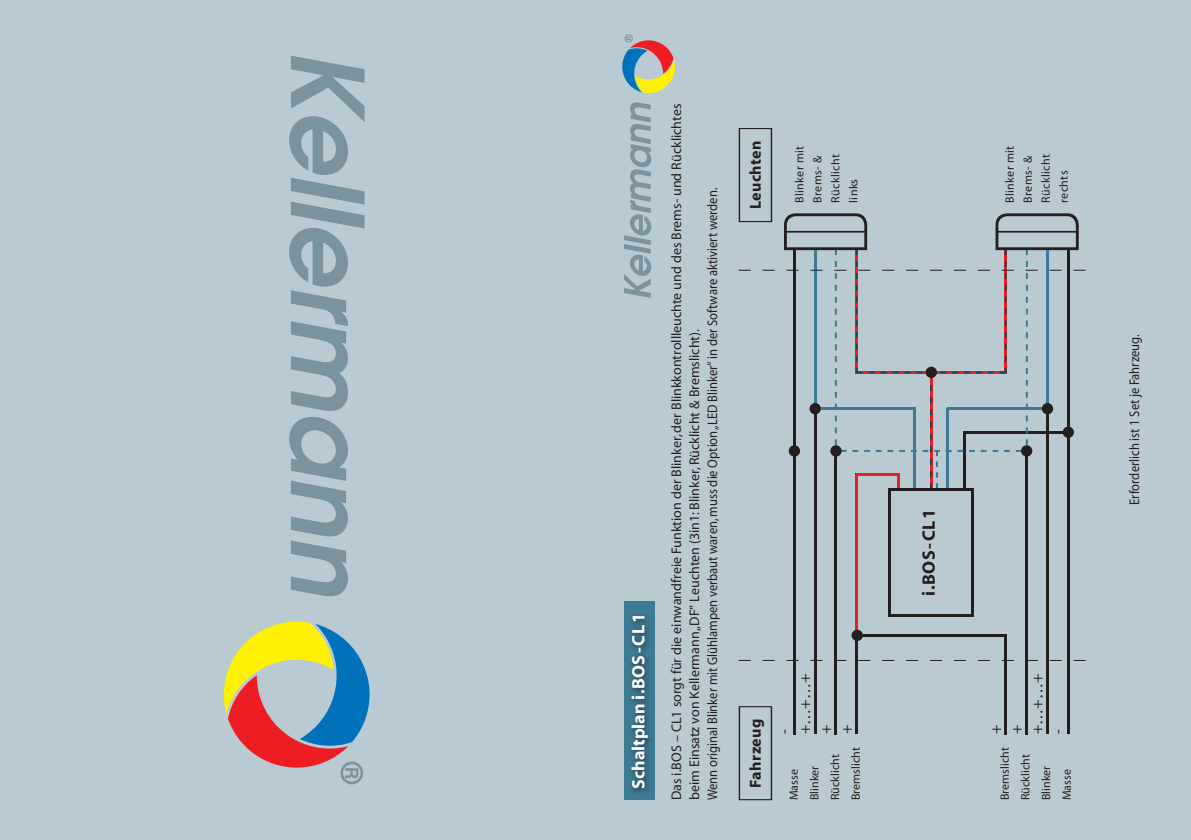
<style>
.page{position:relative;width:1191px;height:840px;background:#fff}
.page>*{position:absolute;margin:0;border:0;box-sizing:border-box;transform-origin:0 0}
.t1{font:700 18px "Myriad";color:#fff}
.t2{font:700 18px "Myriad";letter-spacing:.025em;color:#231f20}
.t3{font:700 16px "Myriad";letter-spacing:.025em;color:#231f20}
.t4{font:16px/20.8px "Myriad";color:#231f20}
.t5{font:14px/18px "Myriad";color:#231f20}
.t6{font:14px "Myriad";color:#231f20;scale:.9 1}
.t7{font:12px/18px "Myriad";letter-spacing:.025em;color:#231f20}
.t8{font:12px/20.6px "Myriad";letter-spacing:.005em;color:#231f20}
</style>
<div class="page">
<div style="left:595px;top:0;width:596px;height:839px;background:#bacad2"></div>
<div style="left:624px;top:601px;width:30px;height:198px;background:#3c7b93"></div>
<div style="left:627px;top:611px;width:28px;height:184px;background:#231f20;opacity:.75"></div>
<hr style="left:1004px;top:634px;width:3px;height:99px;background:#231f20">
<hr style="left:1046px;top:408px;width:2px;height:325px;background:#231f20">
<hr style="left:1025px;top:450px;width:2px;height:283px;background:#231f20">
<hr style="left:1067px;top:248px;width:2px;height:485px;background:#231f20">
<hr style="left:793px;top:249px;width:2px;height:484px;background:#231f20">
<hr style="left:835px;top:450px;width:2px;height:283px;background:#231f20">
<hr style="left:814px;top:408px;width:2px;height:325px;background:#231f20">
<hr style="left:855px;top:473px;width:3px;height:260px;background:#231f20">
<hr style="left:855px;top:473px;width:3px;height:163px;background:#ee1d23">
<div style="left:851px;top:629px;width:12px;height:11px;background:#231f20;border-radius:50%"></div>
<hr style="left:858px;top:634px;width:147px;height:2px;background:#231f20">
<svg style="left:738px;top:706px;width:34px;height:93px"></svg>
<svg style="left:624px;top:102px;width:27px;height:196px"></svg>
<svg style="left:622px;top:34px;width:53px;height:60px"></svg>
<div style="left:0;top:0;width:595px;height:839px;background:#bacad2"></div>
<svg style="left:289px;top:56px;width:75px;height:541px"></svg>
<svg style="left:223px;top:621px;width:147px;height:163px"></svg>
<svg style="left:738px;top:128px;width:347px;height:361px"></svg>
<div style="left:1021px;top:445px;width:11px;height:11px;background:#231f20;border-radius:50%"></div>
<div style="left:830px;top:445px;width:11px;height:11px;background:#231f20;border-radius:50%"></div>
<div style="left:888px;top:487px;width:86px;height:129px;background:#231f20"></div>
<div style="left:891px;top:491px;width:80px;height:122px;background:#bacad2"></div>
<p class="t1" style="left:629px;top:788px;width:177px;rotate:-90deg">Schaltplan i.BOS-CL1</p>
<p class="t5" style="left:668px;top:799px;width:697px;rotate:-90deg">Das i.BOS – CL1 sorgt für die einwandfreie Funktion der Blinker, der Blinkkontrollleuchte und des Brems- und Rücklichtes beim Einsatz von Kellermann „DF“ Leuchten (3in1: Blinker, Rücklicht &amp; Bremslicht).<br>Wenn original Blinker mit Glühlampen verbaut waren, muss die Option „LED Blinker“ in der Software aktiviert werden.</p>
<p class="t3" style="left:747px;top:209px;width:70px;rotate:-90deg">Leuchten</p>
<p class="t7" style="left:791px;top:202px;width:58px;rotate:-90deg">Blinker mit<br>Brems- &amp;<br>Rücklicht links</p>
<p class="t7" style="left:1001px;top:202px;width:58px;rotate:-90deg">Blinker mit<br>Brems- &amp;<br>Rücklicht rechts</p>
<p class="t2" style="left:919px;top:595px;width:88px;rotate:-90deg">i.BOS-CL1</p>
<p class="t3" style="left:747px;top:787px;width:71px;rotate:-90deg">Fahrzeug</p>
<p class="t4" style="left:774px;top:733px;width:62px;rotate:-90deg">- +…+…+ +<br>+</p>
<p class="t4" style="left:986px;top:733px;width:62px;rotate:-90deg">+<br>+ +…+…+ -</p>
<p class="t8" style="left:784px;top:799px;width:54px;rotate:-90deg">Masse<br>Blinker<br>Rücklicht<br>Bremslicht</p>
<p class="t8" style="left:995px;top:799px;width:54px;rotate:-90deg">Bremslicht<br>Rücklicht<br>Blinker<br>Masse</p>
<p class="t6" style="left:1127px;top:504px;width:191px;rotate:-90deg">Erforderlich ist 1 Set je Fahrzeug.</p>
</div>
